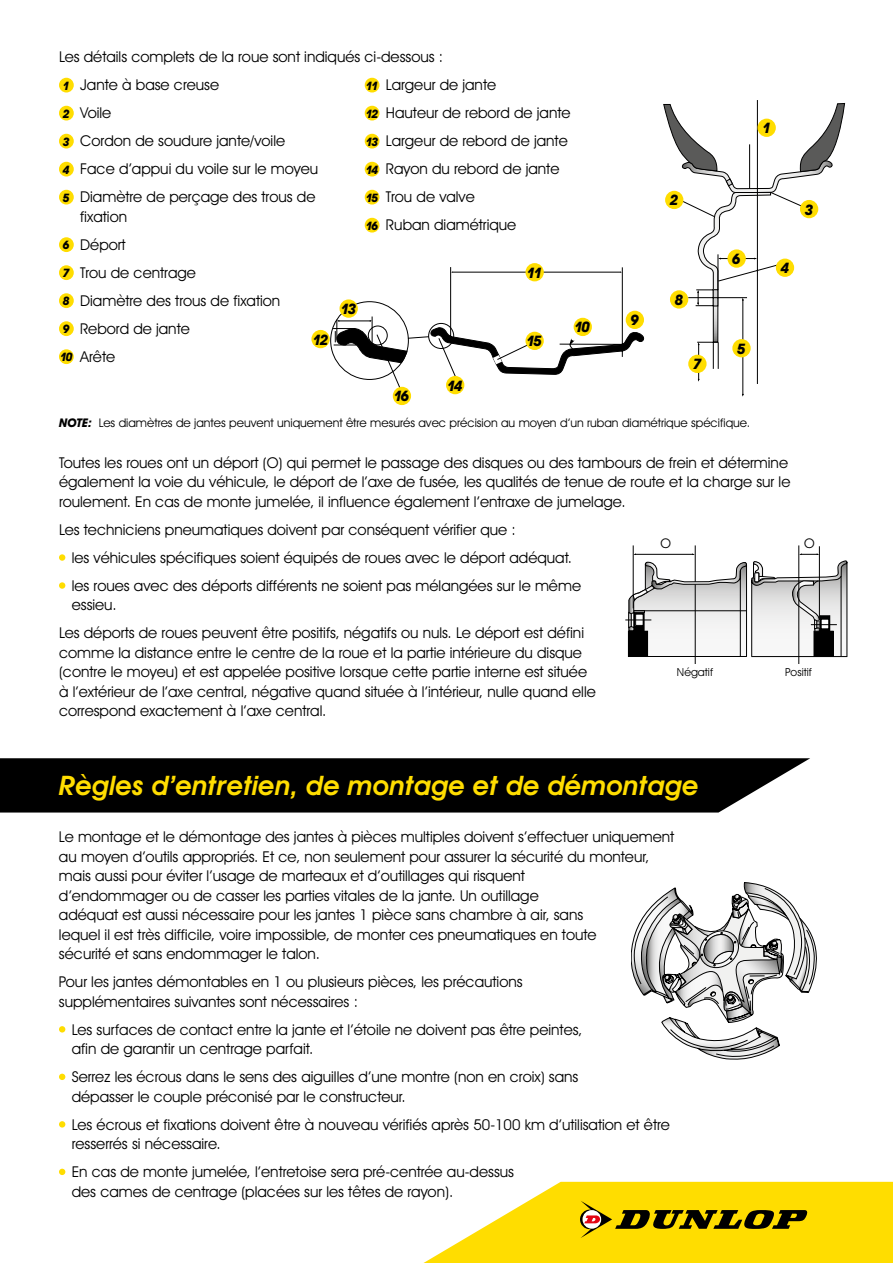
<style>
.page{position:relative;width:893px;height:1263px;background:#fff}
.page>*{position:absolute;margin:0;border:0;box-sizing:border-box;transform-origin:0 0}
.t1{font:italic 600 27px "Avant Garde IT Cby BT";color:#fd0}
.t2{font:15px/28px "Avant Garde IT Cby BT";color:#000}
.t3{font:italic 700 14.55px "Avant Garde IT Cby BT";letter-spacing:-.11em;color:#000}
.t4{font:13.35px "Avant Garde IT Cby BT";color:#000}
.t5{font:12px "Avant Garde IT Cby BT";color:#000}
.t6{font:11.1px "Avant Garde IT Cby BT";color:#000}
.s1{font-weight:700;font-style:italic;font-size:11.7px}
.s2{font-weight:700;font-style:italic}
</style>
<div class="page">
<div style="left:0;top:758px;width:810px;height:54px;background:#000"></div>
<svg style="left:423px;top:1182px;width:470px;height:81px;background:#efd326"></svg>
<div style="left:59px;top:78px;width:15px;height:15px;background:#fd0;border-radius:50%"></div>
<div style="left:59px;top:106px;width:15px;height:15px;background:#fd0;border-radius:50%"></div>
<div style="left:59px;top:134px;width:15px;height:15px;background:#fd0;border-radius:50%"></div>
<div style="left:59px;top:162px;width:15px;height:15px;background:#fd0;border-radius:50%"></div>
<div style="left:59px;top:190px;width:15px;height:15px;background:#fd0;border-radius:50%"></div>
<div style="left:59px;top:237px;width:15px;height:15px;background:#fd0;border-radius:50%"></div>
<div style="left:59px;top:265px;width:15px;height:15px;background:#fd0;border-radius:50%"></div>
<div style="left:59px;top:293px;width:15px;height:15px;background:#fd0;border-radius:50%"></div>
<div style="left:59px;top:321px;width:15px;height:15px;background:#fd0;border-radius:50%"></div>
<div style="left:59px;top:349px;width:15px;height:15px;background:#fd0;border-radius:50%"></div>
<div style="left:365px;top:78px;width:14px;height:15px;background:#fd0;border-radius:50%"></div>
<div style="left:365px;top:106px;width:14px;height:15px;background:#fd0;border-radius:50%"></div>
<div style="left:365px;top:134px;width:14px;height:15px;background:#fd0;border-radius:50%"></div>
<div style="left:365px;top:162px;width:14px;height:15px;background:#fd0;border-radius:50%"></div>
<div style="left:365px;top:190px;width:14px;height:15px;background:#fd0;border-radius:50%"></div>
<div style="left:365px;top:218px;width:14px;height:15px;background:#fd0;border-radius:50%"></div>
<svg style="left:59px;top:1026px;width:6px;height:6px"></svg>
<svg style="left:59px;top:1074px;width:6px;height:6px"></svg>
<svg style="left:59px;top:1121px;width:6px;height:6px"></svg>
<svg style="left:59px;top:1169px;width:6px;height:6px"></svg>
<div style="left:59px;top:554px;width:6px;height:7px;background:#fd0;border-radius:50%"></div>
<div style="left:59px;top:582px;width:6px;height:7px;background:#fd0;border-radius:50%"></div>
<svg style="left:326px;top:267px;width:319px;height:131px"></svg>
<hr style="left:743px;top:300px;width:1px;height:94px;background:#000">
<svg style="left:663px;top:100px;width:182px;height:284px"></svg>
<div style="left:757px;top:119px;width:19px;height:18px;background:#fd0;border-radius:50%"></div>
<div style="left:665px;top:191px;width:18px;height:18px;background:#fd0;border-radius:50%"></div>
<div style="left:800px;top:200px;width:18px;height:18px;background:#fd0;border-radius:50%"></div>
<div style="left:776px;top:259px;width:18px;height:18px;background:#fd0;border-radius:50%"></div>
<div style="left:732px;top:339px;width:19px;height:18px;background:#fd0;border-radius:50%"></div>
<div style="left:727px;top:249px;width:19px;height:19px;background:#fd0;border-radius:50%"></div>
<div style="left:688px;top:355px;width:19px;height:18px;background:#fd0;border-radius:50%"></div>
<div style="left:670px;top:290px;width:18px;height:19px;background:#fd0;border-radius:50%"></div>
<div style="left:626px;top:311px;width:18px;height:18px;background:#fd0;border-radius:50%"></div>
<div style="left:574px;top:318px;width:18px;height:18px;background:#fd0;border-radius:50%"></div>
<div style="left:525px;top:263px;width:19px;height:18px;background:#fd0;border-radius:50%"></div>
<div style="left:311px;top:330px;width:19px;height:18px;background:#fd0;border-radius:50%"></div>
<div style="left:339px;top:299px;width:19px;height:19px;background:#fd0;border-radius:50%"></div>
<div style="left:525px;top:332px;width:19px;height:18px;background:#fd0;border-radius:50%"></div>
<div style="left:446px;top:376px;width:18px;height:18px;background:#fd0;border-radius:50%"></div>
<div style="left:393px;top:387px;width:18px;height:18px;background:#fd0;border-radius:50%"></div>
<svg style="left:625px;top:545px;width:223px;height:118px"></svg>
<svg style="left:631px;top:882px;width:186px;height:178px"></svg>
<p class="t2" style="left:59px;top:43px;width:386px">Les détails complets de la roue sont indiqués ci-dessous :<br><span class="s1">1</span> Jante à base creuse<br><span class="s1">2</span> Voile<br><span class="s1">3</span> Cordon de soudure jante/voile<br><span class="s1">4</span> Face d’appui du voile sur le moyeu<br><span class="s1">5</span> Diamètre de perçage des trous de</p>
<p class="t2" style="left:60px;top:202px;width:222px;text-indent:20px">fixation<br><span class="s1">6</span> Déport<br><span class="s1">7</span> Trou de centrage<br><span class="s1">8</span> Diamètre des trous de fixation<br><span class="s1">9</span> Rebord de jante<br><span class="s1">10</span> Arête</p>
<p class="t2" style="left:366px;top:71px;width:206px"><span class="s1">11</span> Largeur de jante<br><span class="s1">12</span> Hauteur de rebord de jante<br><span class="s1">13</span> Largeur de rebord de jante<br><span class="s1">14</span> Rayon du rebord de jante<br><span class="s1">15</span> Trou de valve<br><span class="s1">16</span> Ruban diamétrique</p>
<p class="t3" style="left:527px;top:264px;width:17px">11</p>
<p class="t3" style="left:341px;top:300px;width:17px">13</p>
<p class="t3" style="left:575px;top:318px;width:17px">10</p>
<p class="t3" style="left:313px;top:331px;width:17px">12</p>
<p class="t3" style="left:526px;top:332px;width:17px">15</p>
<p class="t3" style="left:394px;top:387px;width:17px">16</p>
<p class="t3" style="left:447px;top:377px;width:17px">14</p>
<p class="t3" style="left:631px;top:311px;width:10px">9</p>
<p class="t3" style="left:670px;top:191px;width:10px">2</p>
<p class="t3" style="left:675px;top:291px;width:10px">8</p>
<p class="t3" style="left:693px;top:355px;width:10px">7</p>
<p class="t3" style="left:732px;top:250px;width:10px">6</p>
<p class="t3" style="left:737px;top:340px;width:10px">5</p>
<p class="t5" style="left:59px;top:416px;width:693px"><span class="s2">NOTE:</span> Les diamètres de jantes peuvent uniquement être mesurés avec précision au moyen d’un ruban diamétrique spécifique.</p>
<p class="t3" style="left:762px;top:119px;width:10px">1</p>
<p class="t3" style="left:781px;top:259px;width:10px">4</p>
<p class="t3" style="left:805px;top:201px;width:10px">3</p>
<p class="t2" style="left:59px;top:453px;width:733px;line-height:19.5px">Toutes les roues ont un déport (O) qui permet le passage des disques ou des tambours de frein et détermine également la voie du véhicule, le déport de l’axe de fusée, les qualités de tenue de route et la charge sur le roulement. En cas de monte jumelée, il influence également l’entraxe de jumelage.</p>
<p class="t2" style="left:72px;top:515px;width:511px;text-indent:-13px">Les techniciens pneumatiques doivent par conséquent vérifier que :<br>les véhicules spécifiques soient équipés de roues avec le déport adéquat. les roues avec des déports différents ne soient pas mélangées sur le même</p>
<p class="t2" style="left:59px;top:591px;width:527px;text-indent:13px">essieu.<br>Les déports de roues peuvent être positifs, négatifs ou nuls. Le déport est défini</p>
<p class="t2" style="left:59px;top:643px;width:538px;line-height:19.5px">comme la distance entre le centre de la roue et la partie intérieure du disque (contre le moyeu) et est appelée positive lorsque cette partie interne est située à l’extérieur de l’axe central, négative quand située à l’intérieur, nulle quand elle correspond exactement à l’axe central.</p>
<p class="t4" style="left:660px;top:535px;width:12px">O</p>
<p class="t4" style="left:804px;top:535px;width:12px">O</p>
<p class="t6" style="left:677px;top:665px;width:38px">Négatif</p>
<p class="t6" style="left:785px;top:665px;width:28px">Positif</p>
<h1 class="t1" style="left:59px;top:769px;width:641px">Règles d’entretien, de montage et de démontage</h1>
<p class="t2" style="left:59px;top:827px;width:617px;line-height:19.5px">Le montage et le démontage des jantes à pièces multiples doivent s’effectuer uniquement au moyen d’outils appropriés. Et ce, non seulement pour assurer la sécurité du monteur, mais aussi pour éviter l’usage de marteaux et d’outillages qui risquent<br>d’endommager ou de casser les parties vitales de la jante. Un outillage<br>adéquat est aussi nécessaire pour les jantes 1 pièce sans chambre à air, sans<br>lequel il est très difficile, voire impossible, de monter ces pneumatiques en toute<br>sécurité et sans endommager le talon.</p>
<p class="t2" style="left:59px;top:972px;width:465px;line-height:19.5px">Pour les jantes démontables en 1 ou plusieurs pièces, les précautions supplémentaires suivantes sont nécessaires :</p>
<p class="t2" style="left:72px;top:1019px;width:512px;line-height:19.5px">Les surfaces de contact entre la jante et l’étoile ne doivent pas être peintes, afin de garantir un centrage parfait.</p>
<p class="t2" style="left:72px;top:1067px;width:508px;line-height:19.5px">Serrez les écrous dans le sens des aiguilles d’une montre (non en croix) sans dépasser le couple préconisé par le constructeur.</p>
<p class="t2" style="left:72px;top:1114px;width:600px;line-height:19.5px">Les écrous et fixations doivent être à nouveau vérifiés après 50-100 km d’utilisation et être resserrés si nécessaire.</p>
<p class="t2" style="left:72px;top:1162px;width:444px;line-height:19.5px">En cas de monte jumelée, l’entretoise sera pré-centrée au-dessus des cames de centrage (placées sur les têtes de rayon).</p>
</div>
